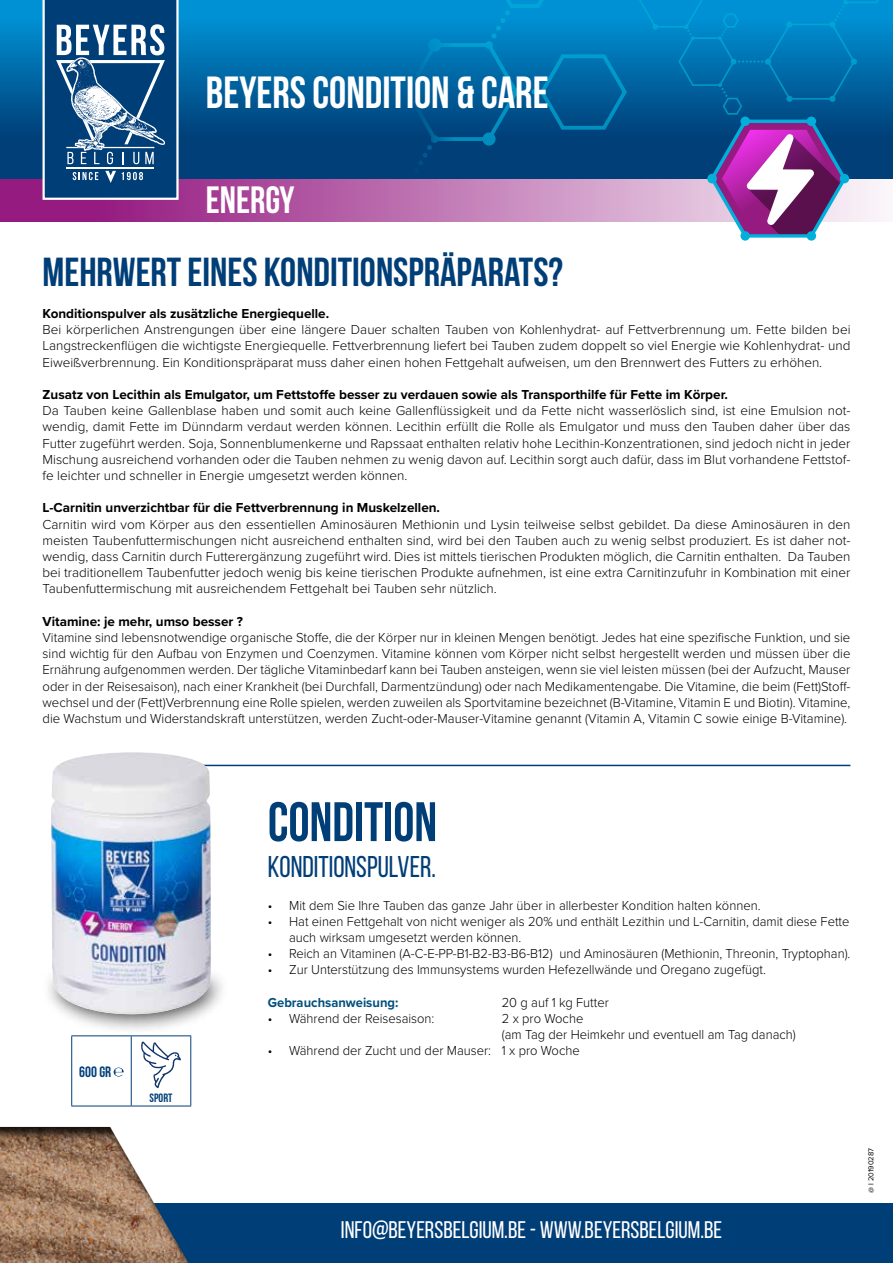
<style>
.page{position:relative;width:893px;height:1263px;background:#fff}
.page>*{position:absolute;margin:0;border:0;box-sizing:border-box;transform-origin:0 0}
.t1{font:700 55.5px "Bebas Neue";color:#003e78;scale:.96 1}
.t2{font:700 45px "Bebas Neue";color:#fff;scale:.96 1}
.t3{font:700 40.5px "Bebas Neue";color:#003e78}
.t4{font:700 37.95px "Bebas Neue";color:#fff}
.t5{font:30px "Bebas Neue";color:#003e78;scale:.96 1}
.t6{font:24px "Bebas Neue";color:#fff}
.t7{font:700 15px "Bebas Neue";color:#003e78}
.t8{font:300 13.5px/16.2px "Proxima Nova";color:#000;text-align:justify}
.t9{font:300 13.5px/16.2px "Proxima Nova";color:#000;scale:.96 1}
.t10{font:700 13.5px "Proxima Nova";color:#000}
.t11{font:700 13.5px "Proxima Nova";color:#004f7e;scale:.96 1}
.t12{font:700 12.15px "Bebas Neue";color:#003e78}
.t13{font:7.5px "Proxima Nova";color:#000}
</style>
<div class="page">
<hr style="left:105px;top:765px;width:745px;height:1px;background:#003e78">
<div style="left:41px;top:968px;width:189px;height:67px;background:#000;opacity:.75"></div>
<img style="left:53px;top:1014px;width:157px;height:1px">
<img style="left:51px;top:752px;width:160px;height:262px">
<svg style="left:0;top:179px;width:638px;height:42px;background:#b561a7"></svg>
<svg style="left:0;top:0;width:638px;height:179px;background:#00619e"></svg>
<svg style="left:403px;top:0;width:226px;height:173px;background:#0066a3"></svg>
<div style="left:0;top:1203px;width:893px;height:60px;background:#003e78"></div>
<svg style="left:41px;top:0;width:139px;height:201px;background:#3a6996"></svg>
<div style="left:0;top:1125px;width:191px;height:138px;background:#000;opacity:.8"></div>
<svg style="left:638px;top:0;width:255px;height:239px;background:#4276b0"></svg>
<div style="left:740px;top:117px;width:10px;height:9px;background:#00b0db;border-radius:50%"></div>
<div style="left:807px;top:117px;width:9px;height:9px;background:#00b0db;border-radius:50%"></div>
<div style="left:740px;top:231px;width:10px;height:10px;background:#00b0db;border-radius:50%"></div>
<div style="left:707px;top:174px;width:10px;height:9px;background:#00b0db;border-radius:50%"></div>
<div style="left:840px;top:174px;width:9px;height:9px;background:#00b0db;border-radius:50%"></div>
<div style="left:807px;top:231px;width:9px;height:10px;background:#00b0db;border-radius:50%"></div>
<hr style="left:71px;top:1035px;width:60px;height:1px;background:#003e78">
<hr style="left:71px;top:1036px;width:1px;height:70px;background:#003e78">
<hr style="left:131px;top:1035px;width:60px;height:1px;background:#003e78">
<hr style="left:131px;top:1036px;width:1px;height:70px;background:#003e78">
<hr style="left:190px;top:1036px;width:1px;height:70px;background:#003e78">
<hr style="left:71px;top:1106px;width:60px;height:1px;background:#003e78">
<hr style="left:131px;top:1106px;width:60px;height:1px;background:#003e78">
<svg style="left:114px;top:1067px;width:10px;height:9px"></svg>
<svg style="left:141px;top:1041px;width:40px;height:47px"></svg>
<h2 class="t2" style="left:206px;top:68px;width:358px">BEYERS CONDITION &amp; CARE</h2>
<h3 class="t4" style="left:206px;top:179px;width:90px">ENERGY</h3>
<h3 class="t3" style="left:43px;top:249px;width:522px">MEHRWERT EINES KONDITIONSPRÄPARATS?</h3>
<p class="t10" style="left:43px;top:303px;width:288px">Konditionspulver als zusätzliche Energiequelle.</p>
<p class="t8" style="left:43px;top:321px;width:809px">Bei körperlichen Anstrengungen über eine längere Dauer schalten Tauben von Kohlenhydrat- auf Fettverbrennung um. Fette bilden bei Langstreckenflügen die wichtigste Energiequelle. Fettverbrennung liefert bei Tauben zudem doppelt so viel Energie wie Kohlenhydrat- und Eiweißverbrennung. Ein Konditionspräparat muss daher einen hohen Fettgehalt aufweisen, um den Brennwert des Futters zu erhöhen.</p>
<p class="t10" style="left:43px;top:384px;width:687px">Zusatz von Lecithin als Emulgator, um Fettstoffe besser zu verdauen sowie als Transporthilfe für Fette im Körper.</p>
<p class="t8" style="left:43px;top:402px;width:809px">Da Tauben keine Gallenblase haben und somit auch keine Gallenflüssigkeit und da Fette nicht wasserlöslich sind, ist eine Emulsion not&shy;wendig, damit Fette im Dünndarm verdaut werden können. Lecithin erfüllt die Rolle als Emulgator und muss den Tauben daher über das Futter zugeführt werden. Soja, Sonnenblumenkerne und Rapssaat enthalten relativ hohe Lecithin-Konzentrationen, sind jedoch nicht in jeder Mischung ausreichend vorhanden oder die Tauben nehmen zu wenig davon auf. Lecithin sorgt auch dafür, dass im Blut vorhandene Fettstof&shy;fe leichter und schneller in Energie umgesetzt werden können.</p>
<p class="t10" style="left:43px;top:498px;width:399px">L-Carnitin unverzichtbar für die Fettverbrennung in Muskelzellen.</p>
<p class="t8" style="left:43px;top:515px;width:809px">Carnitin wird vom Körper aus den essentiellen Aminosäuren Methionin und Lysin teilweise selbst gebildet. Da diese Aminosäuren in den meisten Taubenfuttermischungen nicht ausreichend enthalten sind, wird bei den Tauben auch zu wenig selbst produziert. Es ist daher not&shy;wendig, dass Carnitin durch Futterergänzung zugeführt wird. Dies ist mittels tierischen Produkten möglich, die Carnitin enthalten. Da Tauben bei traditionellem Taubenfutter jedoch wenig bis keine tierischen Produkte aufnehmen, ist eine extra Carnitinzufuhr in Kombination mit einer Taubenfuttermischung mit ausreichendem Fettgehalt bei Tauben sehr nützlich.</p>
<p class="t10" style="left:43px;top:611px;width:202px">Vitamine: je mehr, umso besser ?</p>
<p class="t8" style="left:43px;top:629px;width:809px">Vitamine sind lebensnotwendige organische Stoffe, die der Körper nur in kleinen Mengen benötigt. Jedes hat eine spezifische Funktion, und sie sind wichtig für den Aufbau von Enzymen und Coenzymen. Vitamine können vom Körper nicht selbst hergestellt werden und müssen über die Ernährung aufgenommen werden. Der tägliche Vitaminbedarf kann bei Tauben ansteigen, wenn sie viel leisten müssen (bei der Aufzucht, Mauser oder in der Reisesaison), nach einer Krankheit (bei Durchfall, Darmentzündung) oder nach Medikamentengabe. Die Vitamine, die beim (Fett)Stoff&shy;wechsel und der (Fett)Verbrennung eine Rolle spielen, werden zuweilen als Sportvitamine bezeichnet (B-Vitamine, Vitamin E und Biotin). Vitamine, die Wachstum und Widerstandskraft unterstützen, werden Zucht-oder-Mauser-Vitamine genannt (Vitamin A, Vitamin C sowie einige B-Vitamine).</p>
<p class="t7" style="left:79px;top:1063px;width:34px">600 GR</p>
<p class="t12" style="left:149px;top:1091px;width:25px">SPORT</p>
<h1 class="t1" style="left:268px;top:791px;width:178px">CONDITION</h1>
<h3 class="t5" style="left:268px;top:850px;width:176px">KONDITIONSPULVER.</h3>
<p class="t9" style="left:268px;top:896px;width:515px">• Mit dem Sie Ihre Tauben das ganze Jahr über in allerbester Kondition halten können.</p>
<p class="t9" style="left:289px;top:912px;width:585px;text-indent:-21px">• Hat einen Fettgehalt von nicht weniger als 20% und enthält Lezithin und L-Carnitin, damit diese Fette auch wirksam umgesetzt werden können.</p>
<p class="t9" style="left:268px;top:945px;width:608px">• Reich an Vitaminen (A-C-E-PP-B1-B2-B3-B6-B12) und Aminosäuren (Methionin, Threonin, Tryptophan).</p>
<p class="t9" style="left:268px;top:961px;width:520px">• Zur Unterstützung des Immunsystems wurden Hefezellwände und Oregano zugefügt.</p>
<p class="t11" style="left:268px;top:992px;width:137px">Gebrauchsanweisung:</p>
<p class="t9" style="left:502px;top:993px;width:113px">20 g auf 1 kg Futter</p>
<p class="t9" style="left:268px;top:1009px;width:175px">• Während der Reisesaison:</p>
<p class="t9" style="left:502px;top:1009px;width:308px">2 x pro Woche<br>(am Tag der Heimkehr und eventuell am Tag danach)</p>
<p class="t9" style="left:268px;top:1042px;width:326px">• Während der Zucht und der Mauser: 1 x pro Woche</p>
<h3 class="t6" style="left:341px;top:1217px;width:383px">INFO@BEYERSBELGIUM.BE - WWW.BEYERSBELGIUM.BE</h3>
<p class="t13" style="left:865px;top:1193px;width:46px;rotate:-90deg">@ I 20190287</p>
</div>
